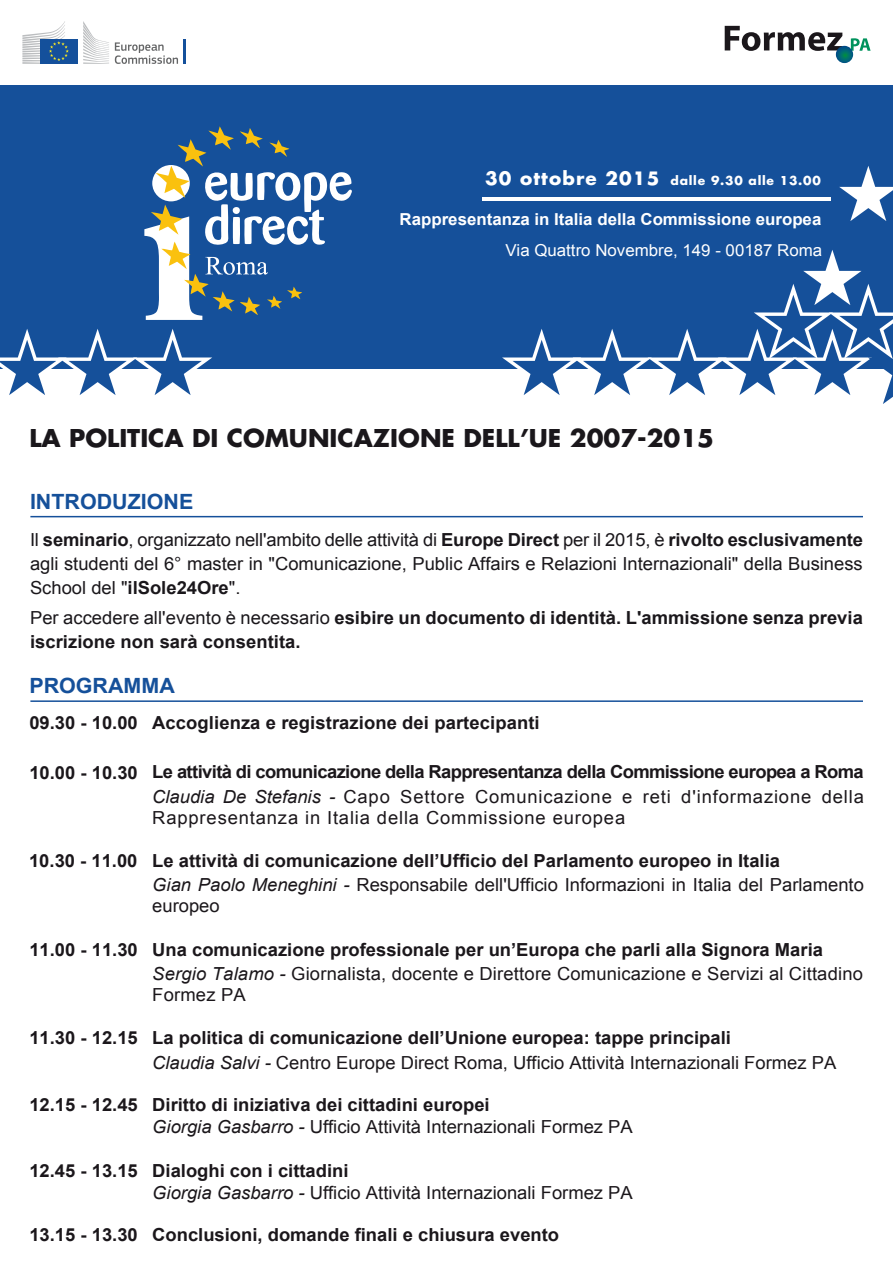
<style>
.page{position:relative;width:893px;height:1263px;background:#fff}
.page>*{position:absolute;margin:0;border:0;box-sizing:border-box;transform-origin:0 0}
.t1{font:700 24px "Futura";color:#1a171b}
.t2{font:700 21px "Arial";color:#15509a}
.t3{font:700 18px/24.6px "Arial";color:#1b171b}
.t4{font:18px/24px "Arial";color:#1a171b;text-align:justify}
.t5{font:700 18px/24.6px "Arial";letter-spacing:-.035em;color:#1b171b;text-align:right}
.t6{font:700 18px/24px "Arial";letter-spacing:.005em;color:#1a171b}
.t7{font:18px/21.6px "Arial";letter-spacing:.01em;color:#1b171b}
.t8{font:18px "Arial";letter-spacing:.045em;color:#1b171b}
.t9{font:700 16.5px "Arial";color:#fff}
.t10{font:16.5px "Arial";color:#fff}
.t11{font:700 12px "Futura";letter-spacing:.065em;color:#fff}
.s1{font-size:18px}
.s2{font-weight:700}
.s3{font-weight:400}
.s4{font-weight:400;font-style:italic}
.s5{font-style:italic}
</style>
<div class="page">
<div style="left:0;top:86px;width:893px;height:283px;background:#15509a"></div>
<svg style="left:0;top:329px;width:212px;height:66px"></svg>
<svg style="left:839px;top:166px;width:54px;height:55px"></svg>
<svg style="left:502px;top:250px;width:391px;height:154px"></svg>
<svg style="left:144px;top:126px;width:208px;height:194px"></svg>
<hr style="left:482px;top:197px;width:348px;height:4px;background:#fff">
<svg style="left:851px;top:38px;width:20px;height:13px"></svg>
<svg style="left:725px;top:26px;width:118px;height:25px"></svg>
<svg style="left:836px;top:46px;width:17px;height:17px"></svg>
<svg style="left:115px;top:42px;width:63px;height:22px"></svg>
<hr style="left:184px;top:39px;width:2px;height:25px;background:#14509b">
<svg style="left:83px;top:21px;width:26px;height:43px"></svg>
<div style="left:40px;top:39px;width:37px;height:25px;background:#14509b"></div>
<svg style="left:22px;top:21px;width:47px;height:43px"></svg>
<hr style="left:30px;top:516px;width:833px;height:1px;background:#15509a">
<hr style="left:30px;top:700px;width:833px;height:2px;background:#15509a">
<p class="t11" style="left:485px;top:173px;width:337px"><span class="s1">30 ottobre 2015</span> dalle 9.30 alle 13.00</p>
<p class="t9" style="left:400px;top:208px;width:423px">Rappresentanza in Italia della Commissione europea</p>
<p class="t10" style="left:505px;top:240px;width:318px">Via Quattro Novembre, 149 - 00187 Roma</p>
<h1 class="t1" style="left:30px;top:422px;width:686px">LA POLITICA DI COMUNICAZIONE DELL’UE 2007-2015</h1>
<p class="t2" style="left:30px;top:487px;width:165px">INTRODUZIONE</p>
<p class="t4" style="left:30px;top:528px;width:834px">Il <span class="s2">seminario</span>, organizzato nell'ambito delle attività di <span class="s2">Europe Direct</span> per il 2015, è <span class="s2">rivolto esclusivamente </span>agli studenti del 6° master in "Comunicazione, Public Affairs e Relazioni Internazionali" della Business School del "<span class="s2">ilSole24Ore</span>".</p>
<p class="t6" style="left:30px;top:606px;width:834px"><span class="s3">Per accedere all'evento è necessario</span> esibire un documento di identità. L'ammissione senza previa iscrizione non sarà consentita.</p>
<p class="t2" style="left:29px;top:672px;width:147px">PROGRAMMA</p>
<p class="t3" style="left:29px;top:711px;width:512px">09.30 - 10.00 Accoglienza e registrazione dei partecipanti</p>
<p class="t5" style="left:29px;top:760px;width:836px">10.00 - 10.30 Le attività di comunicazione della Rappresentanza della Commissione europea a Roma<br><span class="s4">Claudia De Stefanis -</span> <span class="s3">Capo Settore Comunicazione e reti d'informazione della</span></p>
<p class="t8" style="left:152px;top:805px;width:474px">Rappresentanza in Italia della Commissione europea</p>
<p class="t3" style="left:152px;top:848px;width:713px;text-indent:-123px">10.30 - 11.00 Le attività di comunicazione dell’Ufficio del Parlamento europeo in Italia<br><span class="s4">Gian Paolo Meneghini -</span> <span class="s3">Responsabile dell'Ufficio Informazioni in Italia del Parlamento</span></p>
<p class="t7" style="left:152px;top:895px;width:69px">europeo</p>
<p class="t3" style="left:152px;top:938px;width:712px;text-indent:-123px">11.00 - 11.30 Una comunicazione professionale per un’Europa che parli alla Signora Maria<br><span class="s4">Sergio Talamo -</span> <span class="s3">Giornalista, docente e Direttore Comunicazione e Servizi al Cittadino</span></p>
<p class="t7" style="left:152px;top:984px;width:95px">Formez PA</p>
<p class="t3" style="left:152px;top:1026px;width:685px;text-indent:-123px">11.30 - 12.15 La politica di comunicazione dell’Unione europea: tappe principali<br><span class="s4">Claudia Salvi -</span> <span class="s3">Centro Europe Direct Roma, Ufficio Attività Internazionali Formez PA</span></p>
<p class="t3" style="left:152px;top:1095px;width:482px;line-height:21.6px">Diritto di iniziativa dei cittadini europei<br><span class="s4">Giorgia Gasbarro -</span> <span class="s3">Ufficio Attività Internazionali Formez PA</span></p>
<p class="t3" style="left:29px;top:1093px;width:110px">12.15 - 12.45</p>
<p class="t3" style="left:29px;top:1159px;width:110px">12.45 - 13.15</p>
<p class="t7" style="left:152px;top:1160px;width:482px"><span class="s2">Dialoghi con i cittadini<br></span><span class="s5">Giorgia Gasbarro -</span> Ufficio Attività Internazionali Formez PA</p>
<p class="t3" style="left:29px;top:1222px;width:531px">13.15 - 13.30 Conclusioni, domande finali e chiusura evento</p>
</div>
